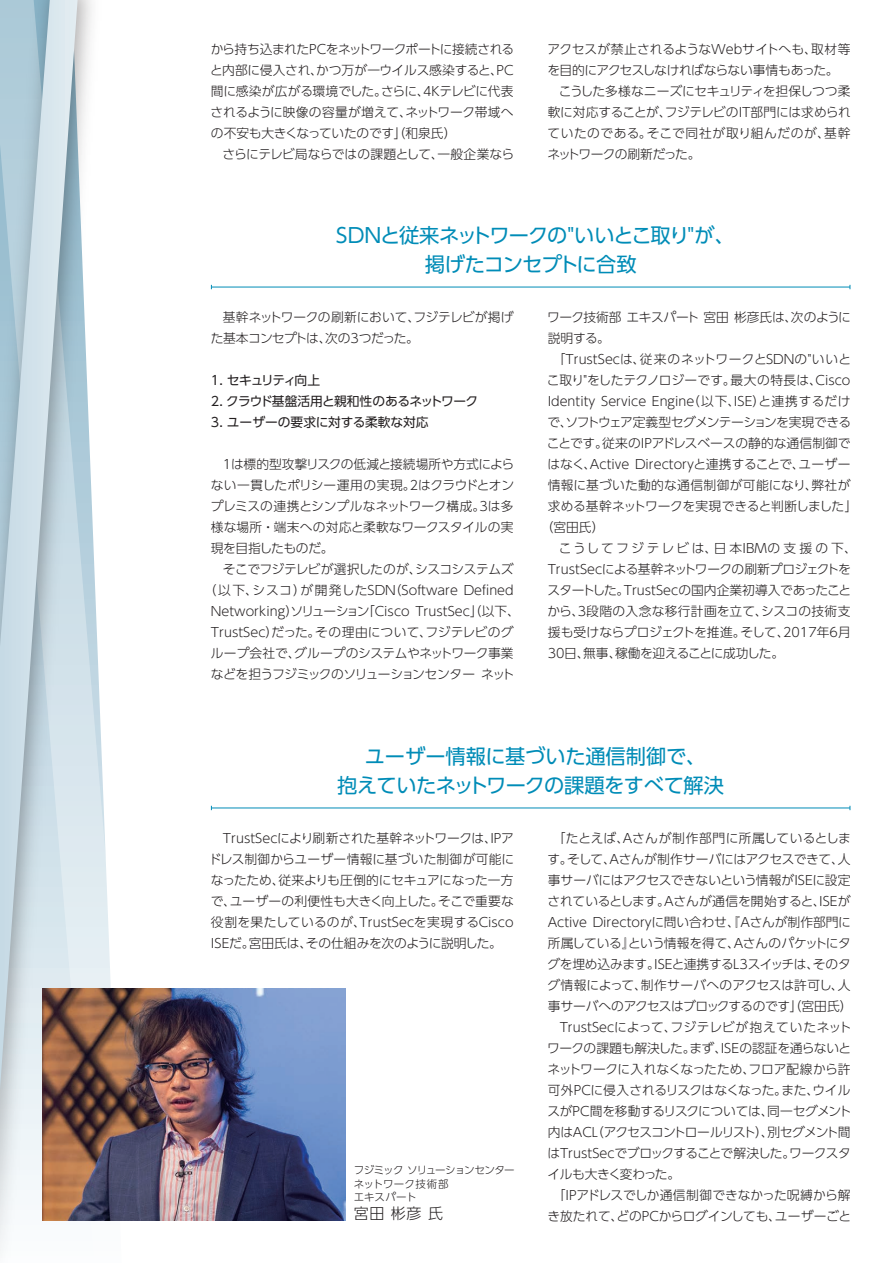
<style>
.page{position:relative;width:893px;height:1263px;background:#fff}
.page>*{position:absolute;margin:0;border:0;box-sizing:border-box;transform-origin:0 0}
.t1{font:20.25px/28.5px "UD Shin Go Pro";letter-spacing:-.025em;color:#008cb7;text-align:center}
.t2{font:20.25px/28.5px "UD Shin Go Pro";letter-spacing:-.055em;color:#008cb7;text-align:center}
.t3{font:300 15px "UD Shin Go Pro";color:#231f20}
.t4{font:300 12.75px/21px "UD Shin Go Pro";letter-spacing:-.005em;color:#231f20;text-align:justify}
.t5{font:300 12.75px "UD Shin Go Pro";letter-spacing:-.03em;color:#231f20}
.t6{font:300 12.75px "UD Shin Go Pro";letter-spacing:-.025em;color:#231f20}
.t7{font:300 12.75px "UD Shin Go Pro";letter-spacing:-.035em;color:#231f20}
.t8{font:300 12.75px "UD Shin Go Pro";letter-spacing:-.04em;color:#231f20}
.t9{font:300 12.75px "UD Shin Go Pro";letter-spacing:-.065em;color:#231f20}
.t10{font:300 12.75px "UD Shin Go Pro";letter-spacing:-.06em;color:#231f20}
.t11{font:300 12.75px "UD Shin Go Pro";letter-spacing:.025em;color:#231f20}
.t12{font:300 12.75px "UD Shin Go Pro";letter-spacing:.04em;color:#231f20}
.t13{font:300 12.75px "UD Shin Go Pro";letter-spacing:.03em;color:#231f20}
.t14{font:300 12.75px "UD Shin Go Pro";letter-spacing:.02em;color:#231f20}
.t15{font:12.75px "UD Shin Go Pro";letter-spacing:-.055em;color:#231f20}
.t16{font:300 12.75px "UD Shin Go Pro";letter-spacing:.165em;color:#231f20}
.t17{font:12.75px "UD Shin Go Pro";letter-spacing:-.005em;color:#231f20}
.t18{font:12.75px "UD Shin Go Pro";letter-spacing:-.115em;color:#231f20}
.t19{font:300 10.5px/13.5px "UD Shin Go Pro";letter-spacing:-.045em;color:#231f20}
</style>
<div class="page">
<img style="left:0;top:0;width:109px;height:1251px">
<svg style="left:0;top:0;width:78px;height:1090px;background:#c1d4de"></svg>
<hr style="left:211px;top:287px;width:639px;height:1px;background:#008cb7">
<hr style="left:211px;top:807px;width:639px;height:1px;background:#008cb7">
<img style="left:43px;top:989px;width:302px;height:231px">
<p class="t4" style="left:210px;top:38px;width:306px">から持ち込まれたPCをネットワークポートに接続されると内部に侵入され、かつ万が一ウイルス感染すると、PC間に感染が広がる環境でした。さらに、4Kテレビに代表されるように映像の容量が増えて、ネットワーク帯域への不安も大きくなっていたのです」（和泉氏）</p>
<p class="t7" style="left:223px;top:144px;width:293px">さらにテレビ局ならではの課題として、一般企業なら</p>
<p class="t4" style="left:547px;top:38px;width:305px">アクセスが禁止されるようなWebサイトへも、取材等</p>
<p class="t8" style="left:547px;top:60px;width:293px">を目的にアクセスしなければならない事情もあった。</p>
<p class="t4" style="left:559px;top:80px;width:293px">こうした多様なニーズにセキュリティを担保しつつ柔</p>
<p class="t4" style="left:548px;top:101px;width:305px">軟に対応することが、フジテレビのIT部門には求められ</p>
<p class="t12" style="left:547px;top:123px;width:304px">ていたのである。そこで同社が取り組んだのが、基幹</p>
<p class="t9" style="left:547px;top:144px;width:154px">ネットワークの刷新だった。</p>
<h1 class="t2" style="left:336px;top:221px;width:400px">SDNと従来ネットワークの"いいとこ取り"が、掲げたコンセプトに合致</h1>
<p class="t4" style="left:211px;top:306px;width:304px;text-indent:12px">基幹ネットワークの刷新において、フジテレビが掲げた基本コンセプトは、次の3つだった。</p>
<p class="t18" style="left:211px;top:370px;width:111px">1. セキュリティ向上</p>
<p class="t15" style="left:211px;top:391px;width:269px">2. クラウド基盤活用と親和性のあるネットワーク</p>
<p class="t17" style="left:211px;top:412px;width:219px">3. ユーザーの要求に対する柔軟な対応</p>
<p class="t4" style="left:211px;top:453px;width:305px;text-indent:12px">1は標的型攻撃リスクの低減と接続場所や方式によらない一貫したポリシー運用の実現。2はクラウドとオンプレミスの連携とシンプルなネットワーク構成。3は多様な場所・端末への対応と柔軟なワークスタイルの実現を目指したものだ。</p>
<p class="t7" style="left:223px;top:559px;width:292px">そこでフジテレビが選択したのが、シスコシステムズ</p>
<p class="t4" style="left:204px;top:579px;width:311px">（以下、シスコ）が開発したSDN（Software Defined</p>
<p class="t4" style="left:211px;top:600px;width:311px">Networking）ソリューション「Cisco TrustSec」（以下、</p>
<p class="t4" style="left:211px;top:621px;width:304px">TrustSec）だった。その理由について、フジテレビのグ</p>
<p class="t4" style="left:211px;top:642px;width:304px">ループ会社で、グループのシステムやネットワーク事業</p>
<p class="t8" style="left:211px;top:664px;width:305px">などを担うフジミックのソリューションセンター ネット</p>
<p class="t5" style="left:547px;top:306px;width:305px">ワーク技術部 エキスパート 宮田 彬彦氏は、次のように</p>
<p class="t4" style="left:548px;top:327px;width:64px">説明する。</p>
<p class="t4" style="left:553px;top:348px;width:300px">「TrustSecは、従来のネットワークとSDNの"いいと</p>
<p class="t4" style="left:547px;top:369px;width:305px">こ取り"をしたテクノロジーです。最大の特長は、Cisco</p>
<p class="t4" style="left:548px;top:390px;width:304px">Identity Service Engine（以下、ISE）と連携するだけ</p>
<p class="t10" style="left:547px;top:411px;width:305px">で、ソフトウェア定義型セグメンテーションを実現できる</p>
<p class="t4" style="left:547px;top:432px;width:305px">ことです。従来のIPアドレスベースの静的な通信制御で</p>
<p class="t4" style="left:547px;top:453px;width:304px">はなく、Active Directoryと連携することで、ユーザー</p>
<p class="t13" style="left:548px;top:474px;width:304px">情報に基づいた動的な通信制御が可能になり、弊社が</p>
<p class="t6" style="left:548px;top:495px;width:311px">求める基幹ネットワークを実現できると判断しました」</p>
<p class="t4" style="left:541px;top:516px;width:65px">（宮田氏）</p>
<p class="t16" style="left:559px;top:537px;width:299px">こうしてフジテレビは、日本IBMの支援の下、</p>
<p class="t5" style="left:548px;top:558px;width:305px">TrustSecによる基幹ネットワークの刷新プロジェクトを</p>
<p class="t4" style="left:547px;top:579px;width:305px">スタートした。TrustSecの国内企業初導入であったこと</p>
<p class="t11" style="left:547px;top:600px;width:304px">から、3段階の入念な移行計画を立て、シスコの技術支</p>
<p class="t4" style="left:548px;top:621px;width:305px">援も受けならプロジェクトを推進。そして、2017年6月</p>
<p class="t5" style="left:548px;top:642px;width:238px">30日、無事、稼働を迎えることに成功した。</p>
<h1 class="t1" style="left:337px;top:742px;width:388px">ユーザー情報に基づいた通信制御で、<br>抱えていたネットワークの課題をすべて解決</h1>
<p class="t4" style="left:209px;top:827px;width:307px;text-indent:14px">TrustSecにより刷新された基幹ネットワークは、IPアドレス制御からユーザー情報に基づいた制御が可能になったため、従来よりも圧倒的にセキュアになった一方で、ユーザーの利便性も大きく向上した。そこで重要な役割を果たしているのが、TrustSecを実現するCisco ISEだ。宮田氏は、その仕組みを次のように説明した。</p>
<p class="t19" style="left:354px;top:1163px;width:163px">フジミック ソリューションセンターネットワーク技術部<br>エキスパート</p>
<p class="t3" style="left:354px;top:1201px;width:91px">宮田 彬彦 氏</p>
<p class="t14" style="left:553px;top:827px;width:300px">「たとえば、Aさんが制作部門に所属しているとしま</p>
<p class="t5" style="left:547px;top:848px;width:304px">す。そして、Aさんが制作サーバにはアクセスできて、人</p>
<p class="t6" style="left:548px;top:869px;width:304px">事サーバにはアクセスできないという情報がISEに設定</p>
<p class="t4" style="left:547px;top:890px;width:305px">されているとします。Aさんが通信を開始すると、ISEが</p>
<p class="t4" style="left:548px;top:911px;width:305px">Active Directoryに問い合わせ、『Aさんが制作部門に</p>
<p class="t4" style="left:548px;top:932px;width:305px">所属している』という情報を得て、Aさんのパケットにタ</p>
<p class="t6" style="left:547px;top:953px;width:305px">グを埋め込みます。ISEと連携するL3スイッチは、そのタ</p>
<p class="t4" style="left:547px;top:974px;width:304px">グ情報によって、制作サーバへのアクセスは許可し、人</p>
<p class="t7" style="left:548px;top:995px;width:306px">事サーバへのアクセスはブロックするのです」（宮田氏）</p>
<p class="t4" style="left:560px;top:1016px;width:293px">TrustSecによって、フジテレビが抱えていたネット</p>
<p class="t4" style="left:547px;top:1037px;width:306px">ワークの課題も解決した。まず、ISEの認証を通らないと</p>
<p class="t4" style="left:547px;top:1058px;width:304px">ネットワークに入れなくなったため、フロア配線から許</p>
<p class="t7" style="left:548px;top:1079px;width:304px">可外PCに侵入されるリスクはなくなった。また、ウイル</p>
<p class="t6" style="left:547px;top:1100px;width:305px">スがPC間を移動するリスクについては、同一セグメント</p>
<p class="t9" style="left:548px;top:1121px;width:304px">内はACL（アクセスコントロールリスト）、別セグメント間</p>
<p class="t4" style="left:547px;top:1142px;width:305px">はTrustSecでブロックすることで解決した。ワークスタ</p>
<p class="t5" style="left:547px;top:1163px;width:134px">イルも大きく変わった。</p>
<p class="t4" style="left:553px;top:1184px;width:299px">「IPアドレスでしか通信制御できなかった呪縛から解</p>
<p class="t4" style="left:547px;top:1205px;width:305px">き放たれて、どのPCからログインしても、ユーザーごと</p>
</div>
